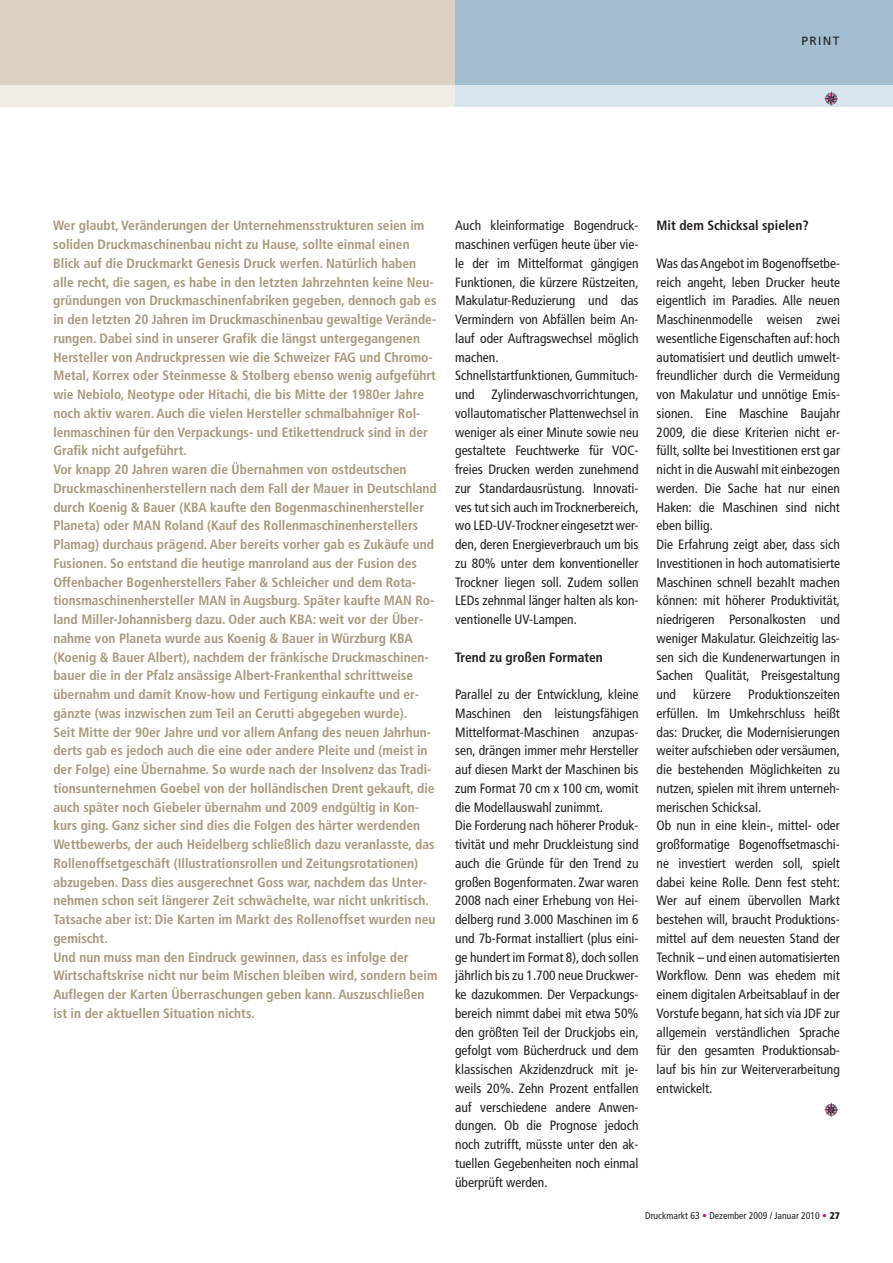
<style>
.page{position:relative;width:893px;height:1263px;background:#fff}
.page>*{position:absolute;margin:0;border:0;box-sizing:border-box;transform-origin:0 0}
.t1{font:condensed 13.5px/18.8px "Frutiger";color:#231f20}
.t2{font:700 condensed 13.5px/18.8px "Frutiger";color:#a8997d}
.t3{font:700 condensed 13.5px "Frutiger";color:#231f20}
.t4{font:12px "Frutiger";letter-spacing:.11em;color:#231f20}
.t5{font:condensed 9.75px "Frutiger";color:#231f20}
.s1{color:#c61882}
.s2{font-weight:900}
</style>
<div class="page">
<div style="left:455px;top:0;width:438px;height:85px;background:#a4bed1"></div>
<div style="left:455px;top:85px;width:438px;height:21px;background:#d9e5ed"></div>
<div style="left:0;top:85px;width:455px;height:21px;background:#f0ede7"></div>
<div style="left:0;top:0;width:455px;height:85px;background:#dad1c2"></div>
<svg style="left:832px;top:92px;width:6px;height:10px"></svg>
<svg style="left:824px;top:1102px;width:13px;height:15px"></svg>
<svg style="left:832px;top:1103px;width:7px;height:10px"></svg>
<p class="t4" style="left:801px;top:36px;width:40px">PRINT</p>
<p class="t2" style="left:53px;top:217px;width:386px">Wer glaubt, Veränderungen der Unternehmensstrukturen seien im soliden Druckmaschinenbau nicht zu Hause, sollte einmal einen Blick auf die Druckmarkt Genesis Druck werfen. Natürlich haben alle recht, die sagen, es habe in den letzten Jahrzehnten keine Neu&shy;gründungen von Druckmaschinenfabriken gegeben, dennoch gab es in den letzten 20 Jahren im Druckmaschinenbau gewaltige Verände&shy;rungen. Dabei sind in unserer Grafik die längst untergegangenen Hersteller von Andruckpressen wie die Schweizer FAG und Chromo-Metal, Korrex oder Steinmesse &amp; Stolberg ebenso wenig aufgeführt wie Nebiolo, Neotype oder Hitachi, die bis Mitte der 1980er Jahre noch aktiv waren. Auch die vielen Hersteller schmalbahniger Rol&shy;lenmaschinen für den Verpackungs- und Etikettendruck sind in der Grafik nicht aufgeführt.<br>Vor knapp 20 Jahren waren die Übernahmen von ostdeutschen Druckmaschinenherstellern nach dem Fall der Mauer in Deutschland durch Koenig &amp; Bauer (KBA kaufte den Bogenmaschinenhersteller Planeta) oder MAN Roland (Kauf des Rollenmaschinenherstellers Plamag) durchaus prägend. Aber bereits vorher gab es Zukäufe und Fusionen. So entstand die heutige manroland aus der Fusion des Offenbacher Bogenherstellers Faber &amp; Schleicher und dem Rota&shy;tionsmaschinenhersteller MAN in Augsburg. Später kaufte MAN Ro&shy;land Miller-Johannisberg dazu. Oder auch KBA: weit vor der Über&shy;nahme von Planeta wurde aus Koenig &amp; Bauer in Würzburg KBA (Koenig &amp; Bauer Albert), nachdem der fränkische Druckmaschinen&shy;bauer die in der Pfalz ansässige Albert-Frankenthal schrittweise übernahm und damit Know-how und Fertigung einkaufte und er&shy;gänzte (was inzwischen zum Teil an Cerutti abgegeben wurde).<br>Seit Mitte der 90er Jahre und vor allem Anfang des neuen Jahrhun&shy;derts gab es jedoch auch die eine oder andere Pleite und (meist in der Folge) eine Übernahme. So wurde nach der Insolvenz das Tradi&shy;tionsunternehmen Goebel von der holländischen Drent gekauft, die auch später noch Giebeler übernahm und 2009 endgültig in Kon&shy;kurs ging. Ganz sicher sind dies die Folgen des härter werdenden Wettbewerbs, der auch Heidelberg schließlich dazu veranlasste, das Rollenoffsetgeschäft (Illustrationsrollen und Zeitungsrotationen) abzugeben. Dass dies ausgerechnet Goss war, nachdem das Unter&shy;nehmen schon seit längerer Zeit schwächelte, war nicht unkritisch.<br>Tatsache aber ist: Die Karten im Markt des Rollenoffset wurden neu gemischt.<br>Und nun muss man den Eindruck gewinnen, dass es infolge der Wirtschaftskrise nicht nur beim Mischen bleiben wird, sondern beim Auflegen der Karten Überraschungen geben kann. Auszuschließen ist in der aktuellen Situation nichts.</p>
<p class="t1" style="left:455px;top:217px;width:185px">Auch kleinformatige Bogendruck&shy;maschinen verfügen heute über vie&shy;le der im Mittelformat gängigen<br>Funktionen, die kürzere Rüstzeiten,<br>Makulatur-Reduzierung und das<br>Vermindern von Abfällen beim An&shy;lauf oder Auftragswechsel möglich machen.<br>Schnellstartfunktionen,Gummituch&shy;und</p>
<p class="t1" style="left:455px;top:386px;width:185px;text-align:justify;text-indent:36px">Zylinderwaschvorrichtungen, vollautomatischer Plattenwechsel in weniger als einer Minute sowie neu gestaltete Feuchtwerke für VOC&shy;freies Drucken werden zunehmend zur Standardausrüstung. Innovati&shy;ves tut sich auch imTrocknerbereich, wo LED-UV-Trockner eingesetzt wer&shy;den, deren Energieverbrauch um bis zu 80% unter dem konventioneller Trockner liegen soll. Zudem sollen LEDs zehnmal länger halten als kon&shy;ventionelle UV-Lampen.</p>
<p class="t3" style="left:455px;top:651px;width:149px">Trend zu großen Formaten</p>
<p class="t1" style="left:455px;top:686px;width:185px">Parallel zu der Entwicklung, kleine Maschinen den leistungsfähigen Mittelformat-Maschinen anzupas&shy;sen, drängen immer mehr Hersteller auf diesen Markt der Maschinen bis zum Format 70 cm x 100 cm, womit die Modellauswahl zunimmt.<br>Die Forderung nach höherer Produk&shy;tivität und mehr Druckleistung sind auch die Gründe für den Trend zu großen Bogenformaten. Zwar waren 2008 nach einer Erhebung von Hei&shy;delberg rund 3.000 Maschinen im 6 und 7b-Format installiert (plus eini&shy;ge hundert im Format 8), doch sollen jährlich bis zu 1.700 neue Druckwer&shy;ke dazukommen. Der Verpackungs&shy;bereich nimmt dabei mit etwa 50% den größten Teil der Druckjobs ein, gefolgt vom Bücherdruck und dem klassischen Akzidenzdruck mit je&shy;weils 20%. Zehn Prozent entfallen auf verschiedene andere Anwen&shy;dungen. Ob die Prognose jedoch noch zutrifft, müsste unter den ak&shy;tuellen Gegebenheiten noch einmal überprüft werden.</p>
<p class="t3" style="left:657px;top:220px;width:154px">Mit dem Schicksal spielen?</p>
<p class="t1" style="left:657px;top:255px;width:185px">Was dasAngebot im Bogenoffsetbe&shy;reich angeht, leben Drucker heute eigentlich im Paradies. Alle neuen<br>Maschinenmodelle weisen zwei wesentliche Eigenschaften auf: hoch automatisiert und deutlich umwelt&shy;freundlicher durch die Vermeidung von Makulatur und unnötige Emis&shy;sionen. Eine Maschine Baujahr<br>2009, die diese Kriterien nicht er&shy;füllt, sollte bei Investitionen erst gar nicht in die Auswahl mit einbezogen werden. Die Sache hat nur einen<br>Haken: die Maschinen sind nicht eben billig.<br>Die Erfahrung zeigt aber, dass sich<br>Investitionen in hoch automatisierte<br>Maschinen schnell bezahlt machen können: mit höherer Produktivität, niedrigeren Personalkosten und weniger Makulatur. Gleichzeitig las&shy;sen sich die Kundenerwartungen in<br>Sachen Qualität, Preisgestaltung und</p>
<p class="t1" style="left:656px;top:686px;width:185px;text-indent:92px">Produktionszeiten erfüllen. Im Umkehrschluss heißt das: Drucker, die Modernisierungen weiter aufschieben oder versäumen, die bestehenden Möglichkeiten zu nutzen, spielen mit ihrem unterneh&shy;merischen Schicksal.<br>Ob nun in eine klein-, mittel- oder großformatige Bogenoffsetmaschi&shy;ne investiert werden soll, spielt dabei keine Rolle. Denn fest steht:<br>Wer auf einem übervollen Markt bestehen will, braucht Produktions&shy;mittel auf dem neuesten Stand der<br>Technik – und einen automatisierten<br>Workflow. Denn was ehedem mit einem digitalen Arbeitsablauf in der<br>Vorstufe begann, hat sich via JDF zur allgemein verständlichen Sprache für den gesamten Produktionsab&shy;lauf bis hin zur Weiterverarbeitung entwickelt.</p>
<p class="t1" style="left:693px;top:686px;width:39px">kürzere</p>
<p class="t5" style="left:645px;top:1212px;width:196px">Druckmarkt 63 <span class="s1">•</span> Dezember 2009 / Januar 2010 <span class="s1">•</span> <span class="s2">27</span></p>
</div>
